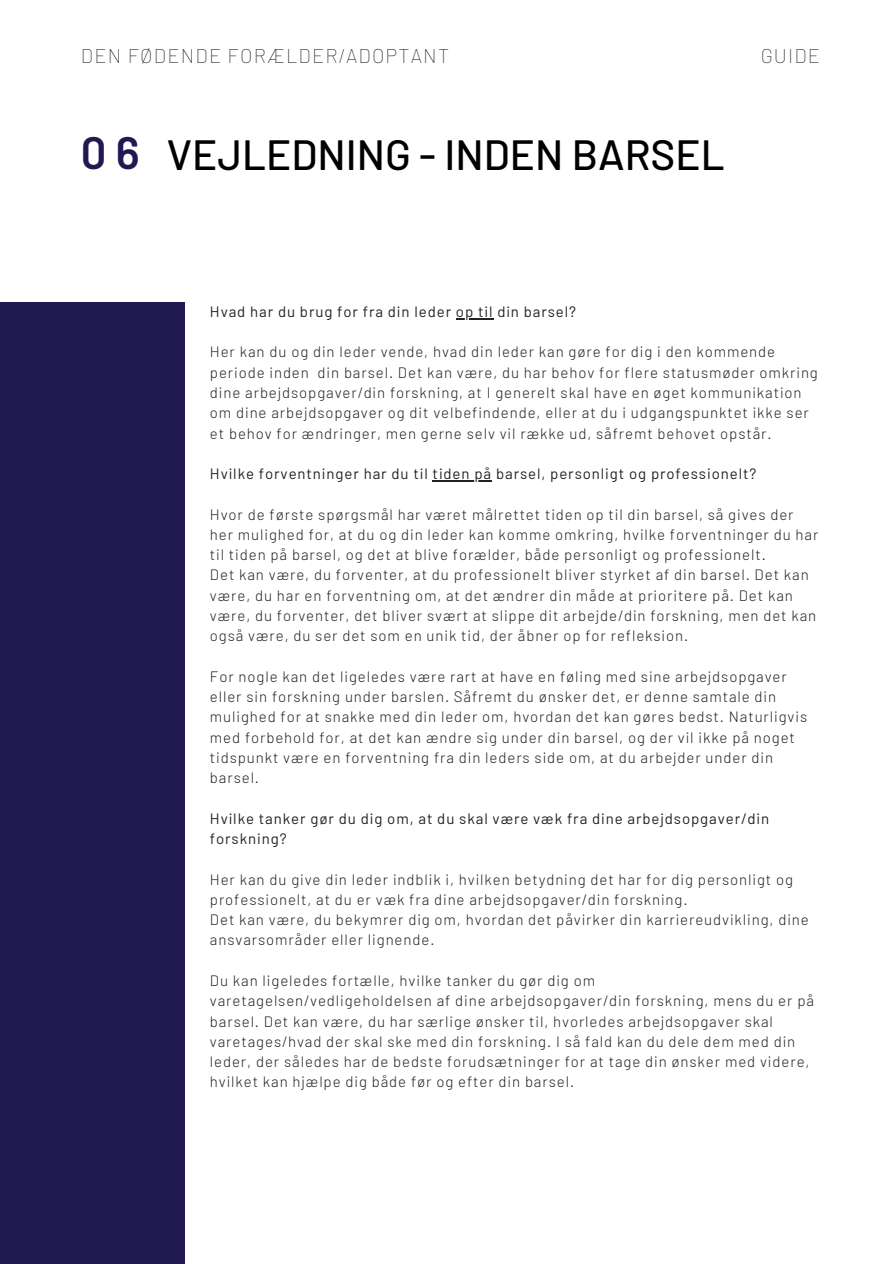
<style>
.page{position:relative;width:894px;height:1264px;background:#fff}
.page>*{position:absolute;margin:0;border:0;box-sizing:border-box;transform-origin:0 0}
.t1{font:600 45.3px "Barlow";color:#211a52}
.t2{font:500 42.15px "Barlow";color:#000}
.t3{font:100 19.8px "Barlow";letter-spacing:.06em;color:#222}
.t4{font:300 15px/20.2px "Barlow";letter-spacing:.06em;color:#222}
.t5{font:15px/20.2px "Barlow";letter-spacing:.06em;color:#222}
</style>
<div class="page">
<div style="left:0;top:302px;width:185px;height:961px;background:#211a52"></div>
<hr style="left:456px;top:318px;width:37px;height:1px;background:#222">
<hr style="left:432px;top:480px;width:60px;height:1px;background:#222">
<p class="t3" style="left:81px;top:43px;width:369px">DEN FØDENDE FORÆLDER/ADOPTANT</p>
<p class="t3" style="left:760px;top:43px;width:61px">GUIDE</p>
<p class="t1" style="left:81px;top:124px;width:60px">06</p>
<p class="t2" style="left:167px;top:128px;width:559px">VEJLEDNING - INDEN BARSEL</p>
<p class="t5" style="left:210px;top:301px;width:367px">Hvad har du brug for fra din leder op til din barsel?</p>
<p class="t4" style="left:210px;top:341px;width:609px">Her kan du og din leder vende, hvad din leder kan gøre for dig i den kommende periode inden din barsel. Det kan være, du har behov for flere statusmøder omkring dine arbejdsopgaver/din forskning, at I generelt skal have en øget kommunikation om dine arbejdsopgaver og dit velbefindende, eller at du i udgangspunktet ikke ser et behov for ændringer, men gerne selv vil række ud, såfremt behovet opstår.</p>
<p class="t5" style="left:210px;top:463px;width:547px">Hvilke forventninger har du til tiden på barsel, personligt og professionelt?</p>
<p class="t4" style="left:210px;top:503px;width:610px">Hvor de første spørgsmål har været målrettet tiden op til din barsel, så gives der her mulighed for, at du og din leder kan komme omkring, hvilke forventninger du har til tiden på barsel, og det at blive forælder, både personligt og professionelt.</p>
<p class="t4" style="left:210px;top:564px;width:607px">Det kan være, du forventer, at du professionelt bliver styrket af din barsel. Det kan være, du har en forventning om, at det ændrer din måde at prioritere på. Det kan være, du forventer, det bliver svært at slippe dit arbejde/din forskning, men det kan også være, du ser det som en unik tid, der åbner op for refleksion.</p>
<p class="t4" style="left:210px;top:665px;width:598px">For nogle kan det ligeledes være rart at have en føling med sine arbejdsopgaver eller sin forskning under barslen. Såfremt du ønsker det, er denne samtale din mulighed for at snakke med din leder om, hvordan det kan gøres bedst. Naturligvis med forbehold for, at det kan ændre sig under din barsel, og der vil ikke på noget tidspunkt være en forventning fra din leders side om, at du arbejder under din barsel.</p>
<p class="t5" style="left:210px;top:807px;width:560px">Hvilke tanker gør du dig om, at du skal være væk fra dine arbejdsopgaver/din forskning?</p>
<p class="t4" style="left:210px;top:868px;width:584px">Her kan du give din leder indblik i, hvilken betydning det har for dig personligt og professionelt, at du er væk fra dine arbejdsopgaver/din forskning.</p>
<p class="t4" style="left:210px;top:909px;width:600px">Det kan være, du bekymrer dig om, hvordan det påvirker din karriereudvikling, dine ansvarsområder eller lignende.</p>
<p class="t4" style="left:210px;top:969px;width:605px">Du kan ligeledes fortælle, hvilke tanker du gør dig om varetagelsen/vedligeholdelsen af dine arbejdsopgaver/din forskning, mens du er på barsel. Det kan være, du har særlige ønsker til, hvorledes arbejdsopgaver skal varetages/hvad der skal ske med din forskning. I så fald kan du dele dem med din leder, der således har de bedste forudsætninger for at tage din ønsker med videre, hvilket kan hjælpe dig både før og efter din barsel.</p>
</div>
